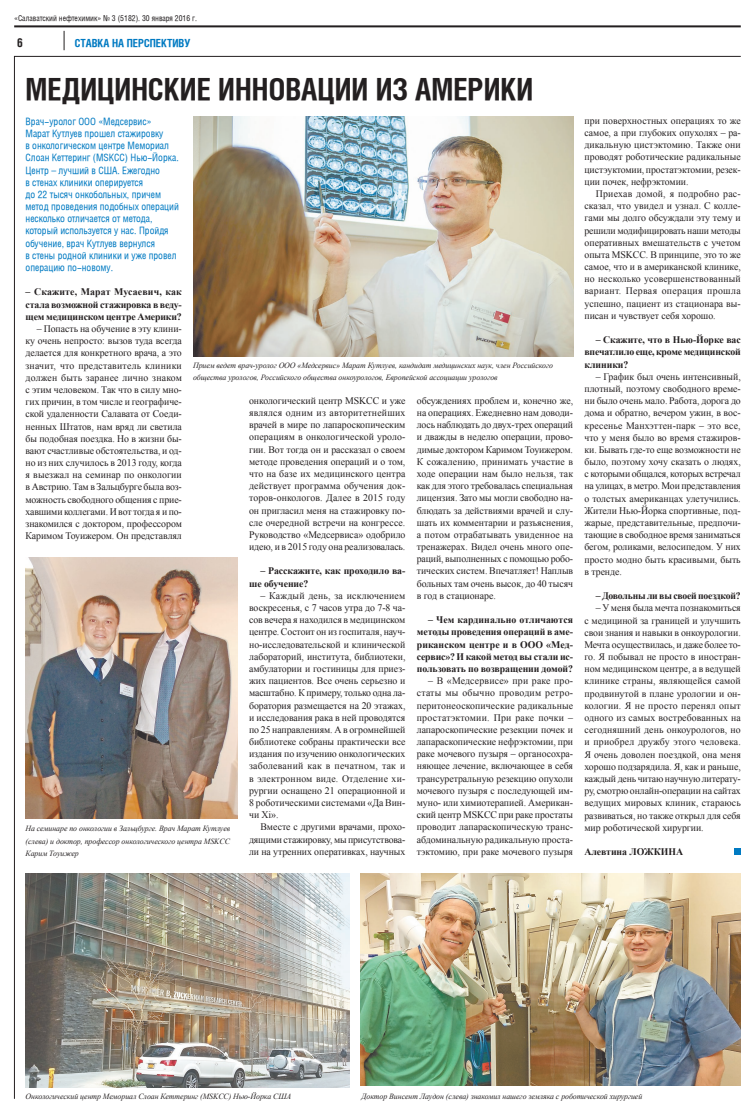
<style>
.page{position:relative;width:755px;height:1113px;background:#fff}
.page>*{position:absolute;margin:0;border:0;box-sizing:border-box;transform-origin:0 0}
.t1{font:700 30px "Helios Cond";color:#231f20}
.t2{font:700 12px "Helios Cond";color:#231f20}
.t3{font:700 11px "Helios Cond";color:#007ac2}
.t4{font:10px/12.2px "Times New Roman";letter-spacing:-.005em;color:#231f20;text-align:justify}
.t5{font:700 10px/12.2px "Times New Roman";letter-spacing:-.015em;color:#231f20;text-align:justify}
.t6{font:10px/12.2px "Helios Cond";color:#007ac2}
.t7{font:italic 8px/12.2px "Times New Roman";letter-spacing:-.005em;color:#231f20}
.t8{font:8px "Helios Cond";color:#231f20}
</style>
<div class="page">
<svg style="left:64px;top:31px;width:1px;height:19px"></svg>
<hr style="left:14px;top:25px;width:726px;height:2px;background:#231f20">
<img style="left:14px;top:56px;width:726px;height:1043px">
<div style="left:733px;top:848px;width:7px;height:7px;background:#007ac2"></div>
<p class="t8" style="left:14px;top:13px;width:184px">«Салаватский нефтехимик» № 3 (5182). 30 января 2016 г.</p>
<p class="t2" style="left:17px;top:36px;width:7px">6</p>
<p class="t3" style="left:75px;top:37px;width:117px">СТАВКА НА ПЕРСПЕКТИВУ</p>
<h1 class="t1" style="left:26px;top:72px;width:509px">МЕДИЦИНСКИЕ ИННОВАЦИИ ИЗ АМЕРИКИ</h1>
<p class="t6" style="left:26px;top:115px;width:155px">Врач-уролог ООО «Медсервис»<br>Марат Кутлуев прошел стажировку<br>в онкологическом центре Мемориал<br>Слоан Кеттеринг (MSKCC) Нью-Йорка.<br>Центр – лучший в США. Ежегодно<br>в стенах клиники оперируется<br>до 22 тысяч онкобольных, причем метод проведения подобных операций несколько отличается от метода, который используется у нас. Пройдя обучение, врач Кутлуев вернулся<br>в стены родной клиники и уже провел операцию по-новому.</p>
<p class="t5" style="left:26px;top:286px;width:158px">– Скажите, Марат Мусаевич, как стала возможной стажировка в веду&shy;щем медицинском центре Америки?</p>
<p class="t4" style="left:26px;top:322px;width:158px;text-indent:11px">– Попасть на обучение в эту клини&shy;ку очень непросто: вызов туда всегда делается для конкретного врача, а это значит, что представитель клиники должен быть заранее лично знаком с этим человеком. Так что в силу мно&shy;гих причин, в том числе и географиче&shy;ской удаленности Салавата от Соеди&shy;ненных Штатов, нам вряд ли светила бы подобная поездка. Но в жизни бы&shy;вают счастливые обстоятельства, и од&shy;но из них случилось в 2013 году, когда я выезжал на семинар по онкологии в Австрию. Там в Зальцбурге была воз&shy;можность свободного общения с прие&shy;хавшими коллегами. И вот тогда я и по&shy;знакомился с доктором, профессором Каримом Тоуижером. Он представлял</p>
<p class="t7" style="left:193px;top:359px;width:361px">Прием ведет врач-уролог ООО «Медсервис» Марат Кутлуев, кандидат медицинских наук, член Российского общества урологов, Российского общества онкоурологов, Европейской ассоциации урологов</p>
<p class="t4" style="left:416px;top:394px;width:158px">обсуждениях проблем и, конечно же, на операциях. Ежедневно нам доводи&shy;лось наблюдать до двух-трех операций и дважды в неделю операции, прово&shy;димые доктором Каримом Тоуижером.<br>К сожалению, принимать участие в ходе операции нам было нельзя, так как для этого требовалась специальная лицензия. Зато мы могли свободно на&shy;блюдать за действиями врачей и слу&shy;шать их комментарии и разъяснения, а потом отрабатывать увиденное на тренажерах. Видел очень много опе&shy;раций, выполненных с помощью робо&shy;тических систем. Впечатляет! Наплыв больных там очень высок, до 40 тысяч в год в стационаре.</p>
<p class="t5" style="left:416px;top:613px;width:158px;text-indent:11px">– Чем кардинально отличаются методы проведения операций в аме&shy;риканском центре и в ООО «Мед&shy;сервис»? И какой метод вы стали ис&shy;пользовать по возвращении домой?</p>
<p class="t4" style="left:416px;top:674px;width:158px;text-indent:11px">– В «Медсервисе» при раке про&shy;статы мы обычно проводим ретро&shy;перитонеоскопические радикальные простатэктомии. При раке почки – лапароскопические резекции почек и лапараскопические нефрэктомии, при раке мочевого пузыря – органосохра&shy;няющее лечение, включающее в себя трансуретральную резекцию опухоли мочевого пузыря с последующей им&shy;муно- или химиотерапией. Американ&shy;ский центр MSKCC при раке простаты проводит лапараскопическую транс&shy;абдоминальную радикальную проста&shy;тэктомию, при раке мочевого пузыря</p>
<p class="t4" style="left:249px;top:394px;width:158px">онкологический центр MSKCC и уже являлся одним из авторитетнейших врачей в мире по лапароскопическим операциям в онкологической уроло&shy;гии. Вот тогда он и рассказал о своем методе проведения операций и о том, что на базе их медицинского центра действует программа обучения док&shy;торов-онкологов. Далее в 2015 году он пригласил меня на стажировку по&shy;сле очередной встречи на конгрессе.<br>Руководство «Медсервиса» одобрило идею, и в 2015 году она реализовалась.</p>
<p class="t5" style="left:249px;top:565px;width:158px;text-indent:11px">– Расскажите, как проходило ва&shy;ше обучение?</p>
<p class="t4" style="left:249px;top:589px;width:158px;text-indent:11px">– Каждый день, за исключением воскресенья, с 7 часов утра до 7-8 ча&shy;сов вечера я находился в медицинском центре. Состоит он из госпиталя, науч&shy;но-исследовательской и клинической лабораторий, института, библиотеки, амбулатории и гостиницы для приез&shy;жих пациентов. Все очень серьезно и масштабно. К примеру, только одна ла&shy;боратория размещается на 20 этажах, и исследования рака в ней проводятся по 25 направлениям. А в огромнейшей библиотеке собраны практически все издания по изучению онкологических заболеваний как в печатном, так и в электронном виде. Отделение хи&shy;рургии оснащено 21 операционной и 8 роботическими системами «Да Вин&shy;чи Xi».</p>
<p class="t4" style="left:249px;top:821px;width:158px;text-indent:11px">Вместе с другими врачами, прохо&shy;дящими стажировку, мы присутствова&shy;ли на утренних оперативках, научных</p>
<p class="t7" style="left:26px;top:822px;width:206px;text-align:justify">На семинаре по онкологии в Зальцбурге. Врач Марат Кутлуев (слева) и доктор, профессор онкологического центра MSKCC Карим Тоуижер</p>
<p class="t4" style="left:584px;top:114px;width:158px">при поверхностных операциях то же самое, а при глубоких опухолях – ра&shy;дикальную цистэктомию. Также они проводят роботические радикальные цистэуктомии, простатэктомии, резек&shy;ции почек, нефрэктомии.</p>
<p class="t4" style="left:584px;top:187px;width:158px;text-indent:11px">Приехав домой, я подробно рас&shy;сказал, что увидел и узнал. С колле&shy;гами мы долго обсуждали эту тему и решили модифицировать наши методы оперативных вмешательств с учетом опыта MSKCC. В принципе, это то же самое, что и в американской клинике, но несколько усовершенствованный вариант. Первая операция прошла успешно, пациент из стационара вы&shy;писан и чувствует себя хорошо.</p>
<p class="t5" style="left:584px;top:333px;width:158px;text-indent:11px">– Скажите, что в Нью-Йорке вас впечатлило еще, кроме медицинской клиники?</p>
<p class="t4" style="left:584px;top:370px;width:158px;text-indent:11px">– График был очень интенсивный, плотный, поэтому свободного време&shy;ни было очень мало. Работа, дорога до дома и обратно, вечером ужин, в вос&shy;кресенье Манхэттен-парк – это все, что у меня было во время стажиров&shy;ки. Бывать где-то еще возможности не было, поэтому хочу сказать о людях, с которыми общался, которых встречал на улицах, в метро. Мои представления о толстых американцах улетучились.<br>Жители Нью-Йорка спортивные, под&shy;жарые, представительные, предпочи&shy;тающие в свободное время заниматься бегом, роликами, велосипедом. У них просто модно быть красивыми, быть в тренде.</p>
<p class="t5" style="left:595px;top:589px;width:146px">– Довольны ли вы своей поездкой?</p>
<p class="t4" style="left:584px;top:602px;width:158px;text-indent:11px">– У меня была мечта познакомиться с медициной за границей и улучшить свои знания и навыки в онкоурологии.<br>Мечта осуществилась, и даже более то&shy;го. Я побывал не просто в иностран&shy;ном медицинском центре, а в ведущей клинике страны, являющейся самой продвинутой в плане урологии и он&shy;кологии. Я не просто перенял опыт одного из самых востребованных на сегодняшний день онкоурологов, но и приобрел дружбу этого человека.<br>Я очень доволен поездкой, она меня хорошо подзарядила. Я, как и раньше, каждый день читаю научную литерату&shy;ру, смотрю онлайн-операции на сайтах ведущих мировых клиник, стараюсь развиваться, но также открыл для себя мир роботической хирургии.</p>
<p class="t5" style="left:584px;top:845px;width:100px">Алевтина ЛОЖКИНА</p>
<p class="t7" style="left:26px;top:1090px;width:267px">Онкологический центр Мемориал Слоан Кеттеринг (MSKCC) Нью-Йорка США</p>
<p class="t7" style="left:361px;top:1090px;width:282px">Доктор Винсент Лаудон (слева) знакомил нашего земляка с роботической хирургией</p>
</div>
